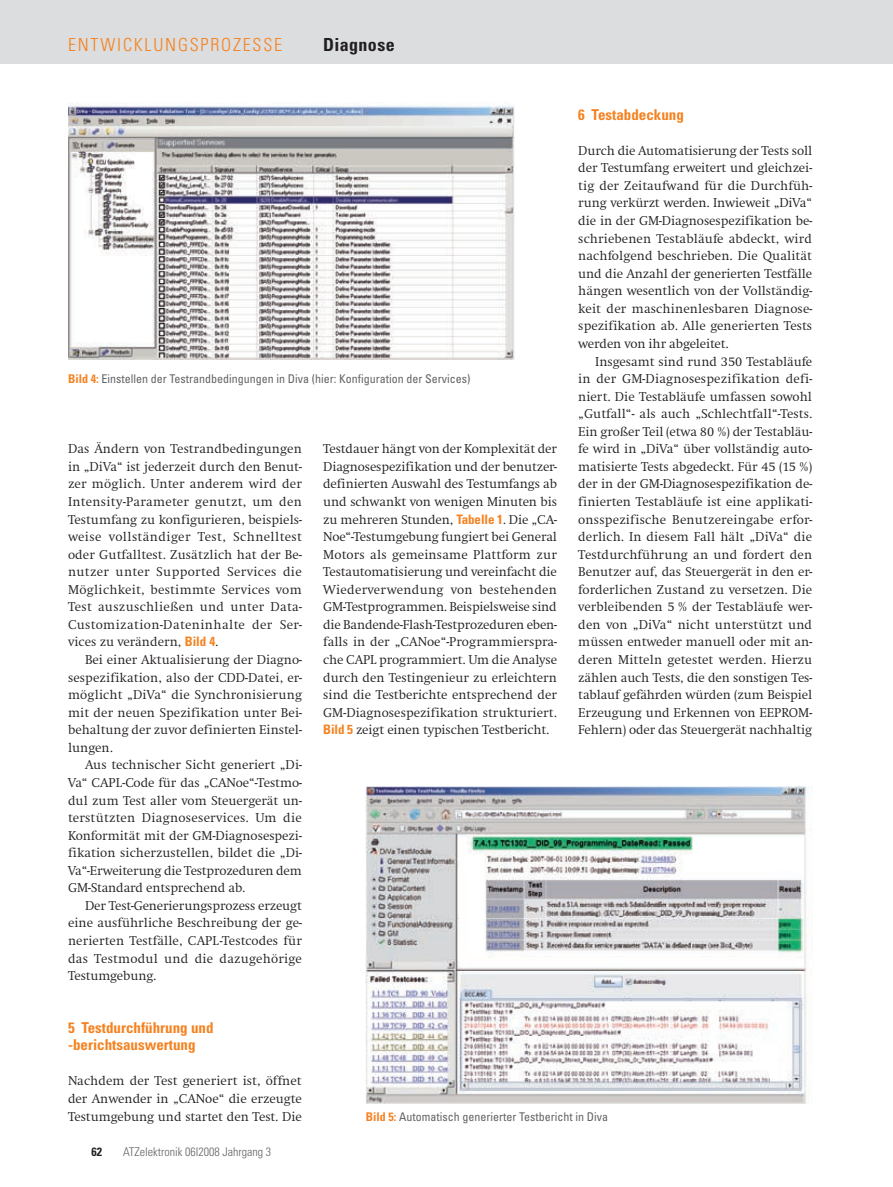
<style>
.page{position:relative;width:893px;height:1187px;background:#fff}
.page>*{position:absolute;margin:0;border:0;box-sizing:border-box;transform-origin:0 0}
.t1{font:300 condensed 18px "Univers LT Std";letter-spacing:.1em;color:#f58220}
.t2{font:700 condensed 18px "Univers LT Std";letter-spacing:.02em;color:#231f20}
.t3{font:700 condensed 15px/17.5px "Univers LT Std";color:#f58220}
.t4{font:300 13.05px/17.5px "Swift LT Pro";letter-spacing:-.005em;color:#231f20;text-align:justify}
.t5{font:condensed 12px "Univers LT Std";color:#636366}
.t6{font:300 condensed 12px "Univers LT Std";color:#636366}
.t7{font:700 condensed 12px "Univers LT Std";color:#231f20}
.s1{font-weight:700;color:#f58220}
.s2{font-family:"Univers LT Std";font-weight:700;font-stretch:condensed;color:#f58220}
</style>
<div class="page">
<div style="left:0;top:0;width:893px;height:64px;background:#dcdddf"></div>
<img style="left:68px;top:102px;width:446px;height:257px">
<img style="left:366px;top:786px;width:446px;height:316px">
<h1 class="t1" style="left:68px;top:34px;width:214px">ENTWICKLUNGSPROZESSE</h1>
<h1 class="t2" style="left:323px;top:34px;width:73px">Diagnose</h1>
<p class="t3" style="left:578px;top:105px;width:107px">6 Testabdeckung</p>
<p class="t4" style="left:578px;top:142px;width:235px">Durch die Automatisierung der Tests soll der Testumfang erweitert und gleichzei&shy;tig der Zeitaufwand für die Durchfüh&shy;rung verkürzt werden. Inwieweit „DiVa“ die in der GM-Diagnosespezifikation be&shy;schriebenen Testabläufe abdeckt, wird nachfolgend beschrieben. Die Qualität und die Anzahl der generierten Testfälle hängen wesentlich von der Vollständig&shy;keit der maschinenlesbaren Diagnose&shy;spezifikation ab. Alle generierten Tests werden von ihr abgeleitet.</p>
<p class="t4" style="left:578px;top:352px;width:235px;text-indent:17px">Insgesamt sind rund 350 Testabläufe in der GM-Diagnosespezifikation defi&shy;niert. Die Testabläufe umfassen sowohl „Gutfall“- als auch „Schlechtfall“-Tests.<br>Ein großer Teil (etwa 80 %) der Testabläu&shy;fe wird in „DiVa“ über vollständig auto&shy;matisierte Tests abgedeckt. Für 45 (15 %) der in der GM-Diagnosespezifikation de&shy;finierten Testabläufe ist eine applikati&shy;onsspezifische Benutzereingabe erfor&shy;derlich. In diesem Fall hält „DiVa“ die Testdurchführung an und fordert den Benutzer auf, das Steuergerät in den er&shy;forderlichen Zustand zu versetzen. Die verbleibenden 5 % der Testabläufe wer&shy;den von „DiVa“ nicht unterstützt und müssen entweder manuell oder mit an&shy;deren Mitteln getestet werden. Hierzu zählen auch Tests, die den sonstigen Tes&shy;tablauf gefährden würden (zum Beispiel Erzeugung und Erkennen von EEPROM-Fehlern) oder das Steuergerät nachhaltig</p>
<p class="t5" style="left:68px;top:371px;width:404px"><span class="s1">Bild 4:</span> Einstellen der Testrandbedingungen in Diva (hier: Konfiguration der Services)</p>
<p class="t4" style="left:68px;top:440px;width:235px">Das Ändern von Testrandbedingungen in „DiVa“ ist jederzeit durch den Benut&shy;zer möglich. Unter anderem wird der Intensity-Parameter genutzt, um den Testumfang zu konfigurieren, beispiels&shy;weise vollständiger Test, Schnelltest oder Gutfalltest. Zusätzlich hat der Be&shy;nutzer unter Supported Services die Möglichkeit, bestimmte Services vom Test auszuschließen und unter Data-Customization-Dateninhalte der Ser&shy;vices zu verändern, <span class="s2">Bild 4</span>.</p>
<p class="t4" style="left:68px;top:651px;width:235px;text-indent:17px">Bei einer Aktualisierung der Diagno&shy;sespezifikation, also der CDD-Datei, er&shy;möglicht „DiVa“ die Synchronisierung mit der neuen Spezifikation unter Bei&shy;behaltung der zuvor definierten Einstel&shy;lungen.</p>
<p class="t4" style="left:68px;top:756px;width:235px;text-indent:17px">Aus technischer Sicht generiert „Di-Va“ CAPL-Code für das „CANoe“-Testmo&shy;dul zum Test aller vom Steuergerät un&shy;terstützten Diagnoseservices. Um die Konformität mit der GM-Diagnosespezi&shy;fikation sicher-zustellen, bildet die „Di-Va“-Erweiterung die Testprozeduren dem GM-Standard entsprechend ab.</p>
<p class="t4" style="left:68px;top:896px;width:235px;text-indent:17px">Der Test-Generierungsprozess erzeugt eine ausführliche Beschreibung der ge&shy;nerierten Testfälle, CAPL-Testcodes für das Testmodul und die dazugehörige Testumgebung.</p>
<p class="t3" style="left:68px;top:1018px;width:147px">5 Testdurchführung und -berichtsauswertung</p>
<p class="t4" style="left:68px;top:1072px;width:235px">Nachdem der Test generiert ist, öffnet der Anwender in „CANoe“ die erzeugte Testumgebung und startet den Test. Die</p>
<p class="t4" style="left:323px;top:440px;width:235px">Testdauer hängt von der Komplexität der Diagnosespezifikation und der benutzer&shy;definierten Auswahl des Testumfangs ab und schwankt von wenigen Minuten bis zu mehreren Stunden, <span class="s2">Tabelle 1</span>. Die „CA-Noe“-Testumgebung fungiert bei General Motors als gemeinsame Plattform zur Testautomatisierung und vereinfacht die Wiederverwendung von bestehenden GM-Testprogrammen. Beispielsweise sind die Bandende-Flash-Testprozeduren eben&shy;falls in der „CANoe“-Programmierspra&shy;che CAPL programmiert. Um die Analyse durch den Testingenieur zu erleichtern sind die Testberichte entsprechend der GM-Diagnosespezifikation strukturiert.<br><span class="s2">Bild 5</span> zeigt einen typischen Testbericht.</p>
<p class="t5" style="left:366px;top:1108px;width:244px"><span class="s1">Bild 5:</span> Automatisch generierter Testbericht in Diva</p>
<p class="t7" style="left:91px;top:1143px;width:12px">62</p>
<p class="t6" style="left:123px;top:1144px;width:149px">ATZELEKTRONIK 06I2008 JAHRGANG 3</p>
</div>
